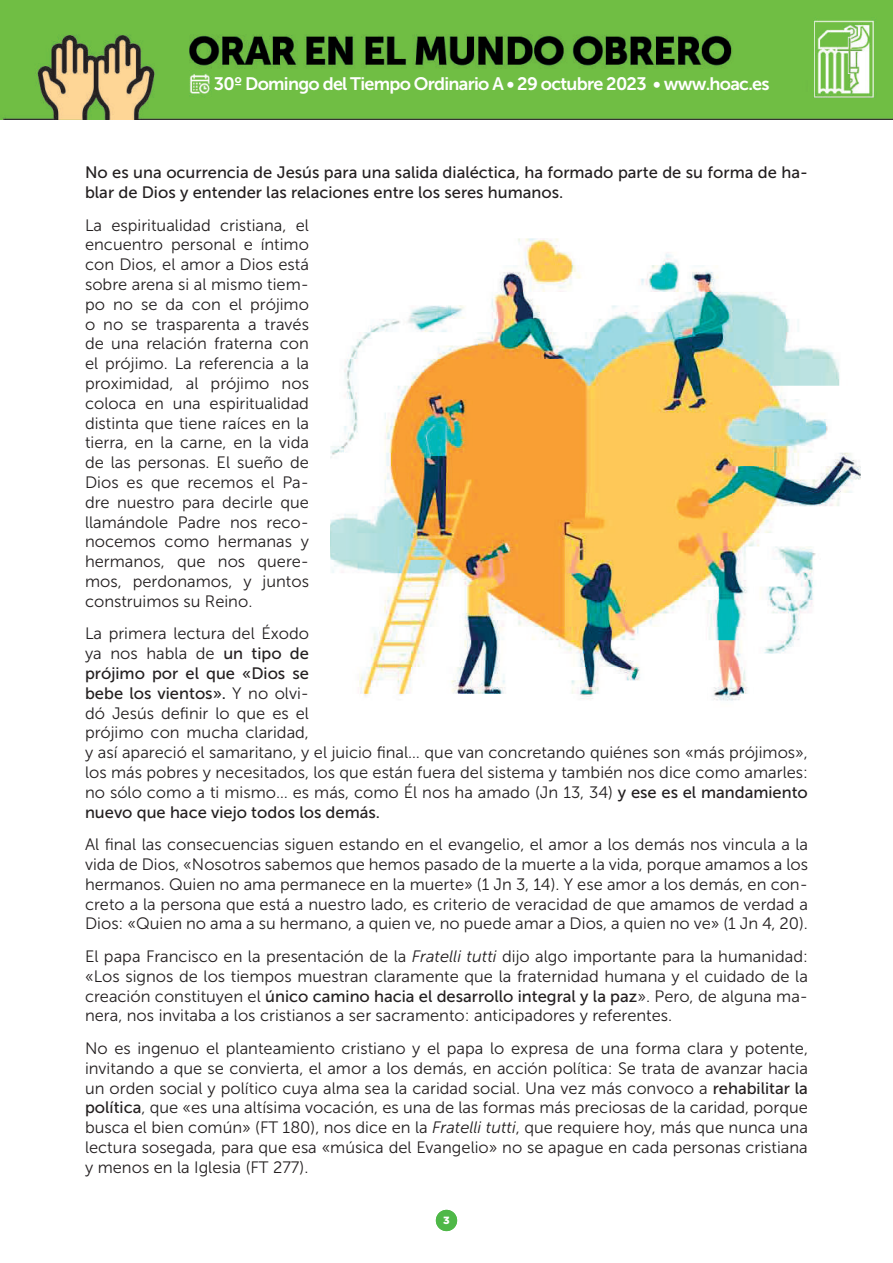
<style>
.page{position:relative;width:893px;height:1263px;background:#fff}
.page>*{position:absolute;margin:0;border:0;box-sizing:border-box;transform-origin:0 0}
.t1{font:18px "Museo Sans 700";letter-spacing:-.04em;color:#fff}
.t2{font:16.5px/19.8px "Museo Sans 300";color:#231f20}
.t3{font:16.5px/19.8px "Museo Sans 500";color:#231f20}
.t4{font:900 10.5px "Gotham HTF";color:#fff}
.s1{font-family:"Museo Sans 500"}
.s2{font-family:"Museo Sans 300"}
.s3{font-style:italic}
</style>
<div class="page">
<img style="left:0;top:0;width:893px;height:119px">
<div style="left:436px;top:1210px;width:21px;height:21px;background:#4fb848;border-radius:50%"></div>
<img style="left:330px;top:238px;width:530px;height:463px">
<p class="t1" style="left:214px;top:74px;width:557px">30º Domingo del Tiempo Ordinario A • 29 octubre 2023 • www.hoac.es</p>
<p class="t3" style="left:85px;top:163px;width:724px">No es una ocurrencia de Jesús para una salida dialéctica, ha formado parte de su forma de ha&shy;blar de Dios y entender las relaciones entre los seres humanos.</p>
<p class="t2" style="left:85px;top:215px;width:225px;text-align:justify">La espiritualidad cristiana, el encuentro personal e íntimo con Dios, el amor a Dios está sobre arena si al mismo tiem&shy;po no se da con el prójimo o no se trasparenta a través de una relación fraterna con el prójimo. La referencia a la proximidad, al prójimo nos coloca en una espiritualidad distinta que tiene raíces en la tierra, en la carne, en la vida de las personas. El sueño de Dios es que recemos el Pa&shy;dre nuestro para decirle que llamándole Padre nos reco&shy;nocemos como hermanas y hermanos, que nos quere&shy;mos, perdonamos, y juntos construimos su Reino.</p>
<p class="t2" style="left:85px;top:624px;width:225px">La primera lectura del Éxodo ya nos habla de <span class="s1">un tipo de</span></p>
<p class="t3" style="left:85px;top:663px;width:225px">prójimo por el que «Dios se bebe los vientos». <span class="s2">Y no olvi-</span></p>
<p class="t2" style="left:85px;top:703px;width:724px">dó Jesús definir lo que es el<br>prójimo con mucha claridad,<br>y así apareció el samaritano, y el juicio final… que van concretando quiénes son «más prójimos», los más pobres y necesitados, los que están fuera del sistema y también nos dice como amarles: no sólo como a ti mismo… es más, como Él nos ha amado (Jn 13, 34) <span class="s1">y ese es el mandamiento</span></p>
<p class="t3" style="left:85px;top:802px;width:297px">nuevo que hace viejo todos los demás.</p>
<p class="t2" style="left:85px;top:835px;width:724px;text-align:justify">Al final las consecuencias siguen estando en el evangelio, el amor a los demás nos vincula a la vida de Dios, «Nosotros sabemos que hemos pasado de la muerte a la vida, porque amamos a los hermanos. Quien no ama permanece en la muerte» (1 Jn 3, 14). Y ese amor a los demás, en con&shy;creto a la persona que está a nuestro lado, es criterio de veracidad de que amamos de verdad a Dios: «Quien no ama a su hermano, a quien ve, no puede amar a Dios, a quien no ve» (1 Jn 4, 20).</p>
<p class="t2" style="left:85px;top:946px;width:724px">El papa Francisco en la presentación de la <span class="s3">Fratelli tutti</span> dijo algo importante para la humanidad: «Los signos de los tiempos muestran claramente que la fraternidad humana y el cuidado de la</p>
<p class="t3" style="left:85px;top:986px;width:724px"><span class="s2">creación constituyen el</span> único camino hacia el desarrollo integral y la paz<span class="s2">». Pero, de alguna ma-</span></p>
<p class="t2" style="left:85px;top:999px;width:724px;line-height:32.5px">nera, nos invitaba a los cristianos a ser sacramento: anticipadores y referentes.<br>No es ingenuo el planteamiento cristiano y el papa lo expresa de una forma clara y potente,</p>
<p class="t2" style="left:85px;top:1058px;width:724px;text-align:justify">invitando a que se convierta, el amor a los demás, en acción política: Se trata de avanzar hacia un orden social y político cuya alma sea la caridad social. Una vez más convoco a <span class="s1">rehabilitar la política</span>, que «es una altísima vocación, es una de las formas más preciosas de la caridad, porque busca el bien común» (FT 180), nos dice en la <span class="s3">Fratelli tutti</span>, que requiere hoy, más que nunca una lectura sosegada, para que esa «música del Evangelio» no se apague en cada personas cristiana y menos en la Iglesia (FT 277).</p>
<p class="t4" style="left:443px;top:1214px;width:8px">3</p>
</div>
